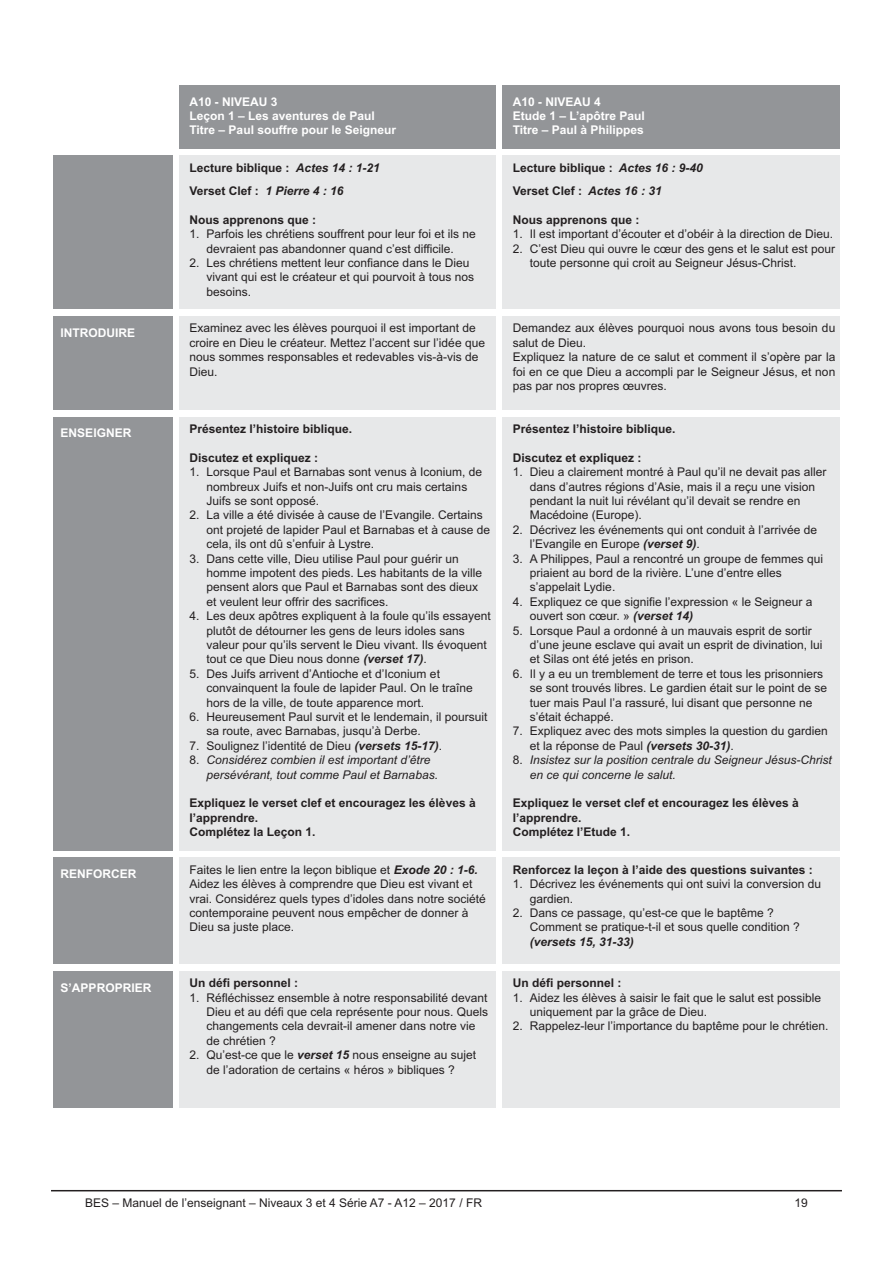
<style>
.page{position:relative;width:893px;height:1263px;background:#fff}
.page>*{position:absolute;margin:0;border:0;box-sizing:border-box;transform-origin:0 0}
.t1{font:12px/14.4px "Arial";color:#231f20}
.t2{font:700 12px/14.4px "Arial";color:#231f20}
.t3{font:700 12px/14.4px "Arial";color:#fff}
.t4{font:italic 12px/14.4px "Arial";color:#231f20}
.t5{font:italic 700 12px "Arial";color:#231f20}
.s1{font-style:italic}
.s2{font-weight:700;font-style:italic}
.s3{font-style:normal}
</style>
<div class="page">
<div style="left:179px;top:85px;width:316px;height:64px;background:#939598"></div>
<div style="left:502px;top:85px;width:338px;height:64px;background:#939598"></div>
<div style="left:53px;top:156px;width:119px;height:153px;background:#939598"></div>
<div style="left:179px;top:156px;width:316px;height:153px;background:#e7e8e9"></div>
<div style="left:502px;top:156px;width:338px;height:153px;background:#e7e8e9"></div>
<div style="left:53px;top:316px;width:119px;height:94px;background:#939598"></div>
<div style="left:179px;top:316px;width:316px;height:94px;background:#e7e8e9"></div>
<div style="left:502px;top:316px;width:338px;height:94px;background:#e7e8e9"></div>
<div style="left:53px;top:857px;width:119px;height:107px;background:#939598"></div>
<div style="left:179px;top:857px;width:316px;height:107px;background:#e7e8e9"></div>
<div style="left:502px;top:857px;width:338px;height:107px;background:#e7e8e9"></div>
<div style="left:53px;top:417px;width:119px;height:433px;background:#939598"></div>
<div style="left:179px;top:417px;width:316px;height:433px;background:#e7e8e9"></div>
<div style="left:502px;top:417px;width:338px;height:433px;background:#e7e8e9"></div>
<div style="left:53px;top:971px;width:119px;height:136px;background:#939598"></div>
<div style="left:179px;top:971px;width:316px;height:136px;background:#e7e8e9"></div>
<div style="left:502px;top:971px;width:338px;height:136px;background:#e7e8e9"></div>
<hr style="left:51px;top:1190px;width:791px;height:1px;background:#231f20">
<p class="t3" style="left:190px;top:94px;width:208px">A10 - NIVEAU 3<br>Leçon 1 – Les aventures de Paul<br>Titre – Paul souffre pour le Seigneur</p>
<p class="t3" style="left:513px;top:94px;width:134px">A10 - NIVEAU 4<br>Etude 1 – L’apôtre Paul<br>Titre – Paul à Philippes</p>
<p class="t2" style="left:190px;top:157px;width:192px;line-height:23px">Lecture biblique : <span class="s1">Actes 14 : 1-21<br></span>Verset Clef : <span class="s1">1 Pierre 4 : 16</span></p>
<p class="t2" style="left:190px;top:212px;width:128px">Nous apprenons que :</p>
<p class="t1" style="left:190px;top:227px;width:288px;text-align:center">1. Parfois les chrétiens souffrent pour leur foi et ils ne devraient pas abandonner quand c’est difficile.</p>
<p class="t1" style="left:207px;top:256px;width:269px;text-indent:-17px">2. Les chrétiens mettent leur confiance dans le Dieu vivant qui est le créateur et qui pourvoit à tous nos besoins.</p>
<p class="t2" style="left:513px;top:157px;width:192px;line-height:23px">Lecture biblique : <span class="s1">Actes 16 : 9-40<br></span>Verset Clef : <span class="s1">Actes 16 : 31</span></p>
<p class="t2" style="left:513px;top:212px;width:128px">Nous apprenons que :</p>
<p class="t1" style="left:513px;top:227px;width:322px">1. Il est important d’écouter et d’obéir à la direction de Dieu.</p>
<p class="t1" style="left:530px;top:241px;width:307px;text-indent:-17px">2. C’est Dieu qui ouvre le cœur des gens et le salut est pour toute personne qui croit au Seigneur Jésus-Christ.</p>
<p class="t3" style="left:61px;top:325px;width:76px">INTRODUIRE</p>
<p class="t1" style="left:190px;top:321px;width:297px">Examinez avec les élèves pourquoi il est important de croire en Dieu le créateur. Mettez l’accent sur l’idée que nous sommes responsables et redevables vis-à-vis de Dieu.</p>
<p class="t1" style="left:513px;top:321px;width:324px">Demandez aux élèves pourquoi nous avons tous besoin du salut de Dieu.<br>Expliquez la nature de ce salut et comment il s’opère par la foi en ce que Dieu a accompli par le Seigneur Jésus, et non pas par nos propres œuvres.</p>
<p class="t3" style="left:61px;top:426px;width:72px">ENSEIGNER</p>
<p class="t2" style="left:190px;top:422px;width:164px">Présentez l’histoire biblique.</p>
<p class="t2" style="left:190px;top:450px;width:130px">Discutez et expliquez :</p>
<p class="t1" style="left:207px;top:465px;width:277px;text-indent:-17px">1. Lorsque Paul et Barnabas sont venus à Iconium, de nombreux Juifs et non-Juifs ont cru mais certains<br>Juifs se sont opposé.</p>
<p class="t1" style="left:207px;top:508px;width:285px;text-indent:-17px">2. La ville a été divisée à cause de l’Evangile. Certains ont projeté de lapider Paul et Barnabas et à cause de cela, ils ont dû s’enfuir à Lystre.</p>
<p class="t1" style="left:207px;top:551px;width:277px;text-indent:-17px">3. Dans cette ville, Dieu utilise Paul pour guérir un homme impotent des pieds. Les habitants de la ville pensent alors que Paul et Barnabas sont des dieux et veulent leur offrir des sacrifices.</p>
<p class="t1" style="left:207px;top:609px;width:286px;text-indent:-17px">4. Les deux apôtres expliquent à la foule qu’ils essayent plutôt de détourner les gens de leurs idoles sans valeur pour qu’ils servent le Dieu vivant. Ils évoquent tout ce que Dieu nous donne <span class="s2">(verset 17)</span>.</p>
<p class="t1" style="left:207px;top:666px;width:268px;text-indent:-17px">5. Des Juifs arrivent d’Antioche et d’Iconium et convainquent la foule de lapider Paul. On le traîne hors de la ville, de toute apparence mort.</p>
<p class="t1" style="left:207px;top:710px;width:282px;text-indent:-17px">6. Heureusement Paul survit et le lendemain, il poursuit sa route, avec Barnabas, jusqu’à Derbe.</p>
<p class="t1" style="left:190px;top:738px;width:254px">7. Soulignez l’identité de Dieu <span class="s2">(versets 15-17)</span>.</p>
<p class="t4" style="left:207px;top:753px;width:233px;text-indent:-17px"><span class="s3">8.</span> Considérez combien il est important d’être persévérant, tout comme Paul et Barnabas.</p>
<p class="t2" style="left:190px;top:796px;width:288px">Expliquez le verset clef et encouragez les élèves à l’apprendre.<br>Complétez la Leçon 1.</p>
<p class="t2" style="left:513px;top:422px;width:164px">Présentez l’histoire biblique.</p>
<p class="t2" style="left:513px;top:450px;width:130px">Discutez et expliquez :</p>
<p class="t1" style="left:530px;top:465px;width:298px;text-indent:-17px">1. Dieu a clairement montré à Paul qu’il ne devait pas aller dans d’autres régions d’Asie, mais il a reçu une vision pendant la nuit lui révélant qu’il devait se rendre en Macédoine (Europe).</p>
<p class="t1" style="left:530px;top:522px;width:289px;text-indent:-17px">2. Décrivez les événements qui ont conduit à l’arrivée de l’Evangile en Europe <span class="s2">(verset 9)</span>.</p>
<p class="t1" style="left:530px;top:551px;width:295px;text-indent:-17px">3. A Philippes, Paul a rencontré un groupe de femmes qui priaient au bord de la rivière. L’une d’entre elles s’appelait Lydie.</p>
<p class="t1" style="left:530px;top:594px;width:284px;text-indent:-17px">4. Expliquez ce que signifie l’expression « le Seigneur a ouvert son cœur. » <span class="s2">(verset 14)</span></p>
<p class="t1" style="left:530px;top:623px;width:294px;text-indent:-17px">5. Lorsque Paul a ordonné à un mauvais esprit de sortir d’une jeune esclave qui avait un esprit de divination, lui et Silas ont été jetés en prison.</p>
<p class="t1" style="left:530px;top:666px;width:299px;text-indent:-17px">6. Il y a eu un tremblement de terre et tous les prisonniers se sont trouvés libres. Le gardien était sur le point de se tuer mais Paul l’a rassuré, lui disant que personne ne s’était échappé.</p>
<p class="t1" style="left:530px;top:724px;width:300px;text-indent:-17px">7. Expliquez avec des mots simples la question du gardien et la réponse de Paul <span class="s2">(versets 30-31)</span>.</p>
<p class="t4" style="left:530px;top:753px;width:304px;text-indent:-17px"><span class="s3">8.</span> Insistez sur la position centrale du Seigneur Jésus-Christ en ce qui concerne le salut.</p>
<p class="t2" style="left:513px;top:796px;width:288px">Expliquez le verset clef et encouragez les élèves à l’apprendre.<br>Complétez l’Etude 1.</p>
<p class="t3" style="left:61px;top:867px;width:77px">RENFORCER</p>
<p class="t1" style="left:190px;top:862px;width:298px">Faites le lien entre la leçon biblique et <span class="s2">Exode 20 : 1-6.<br></span>Aidez les élèves à comprendre que Dieu est vivant et vrai. Considérez quels types d’idoles dans notre société contemporaine peuvent nous empêcher de donner à Dieu sa juste place.</p>
<p class="t2" style="left:513px;top:862px;width:302px">Renforcez la leçon à l’aide des questions suivantes :</p>
<p class="t1" style="left:530px;top:877px;width:293px;text-indent:-17px">1. Décrivez les événements qui ont suivi la conversion du gardien.</p>
<p class="t1" style="left:530px;top:906px;width:272px;text-indent:-17px">2. Dans ce passage, qu’est-ce que le baptême ?<br>Comment se pratique-t-il et sous quelle condition ?</p>
<p class="t5" style="left:530px;top:935px;width:106px">(versets 15, 31-33)</p>
<p class="t3" style="left:61px;top:980px;width:92px">S’APPROPRIER</p>
<p class="t2" style="left:190px;top:976px;width:110px">Un défi personnel :</p>
<p class="t1" style="left:207px;top:990px;width:283px;text-indent:-17px">1. Réfléchissez ensemble à notre responsabilité devant Dieu et au défi que cela représente pour nous. Quels changements cela devrait-il amener dans notre vie de chrétien ?</p>
<p class="t1" style="left:190px;top:1048px;width:288px;text-align:center">2. Qu’est-ce que le <span class="s2">verset 15</span> nous enseigne au sujet de l’adoration de certains « héros » bibliques ?</p>
<p class="t2" style="left:513px;top:976px;width:110px">Un défi personnel :</p>
<p class="t1" style="left:530px;top:990px;width:293px;text-indent:-17px">1. Aidez les élèves à saisir le fait que le salut est possible uniquement par la grâce de Dieu.</p>
<p class="t1" style="left:513px;top:1019px;width:317px">2. Rappelez-leur l’importance du baptême pour le chrétien.</p>
<p class="t1" style="left:85px;top:1195px;width:398px">BES – Manuel de l’enseignant – Niveaux 3 et 4 Série A7 - A12 – 2017 / FR</p>
<p class="t1" style="left:795px;top:1195px;width:15px">19</p>
</div>
